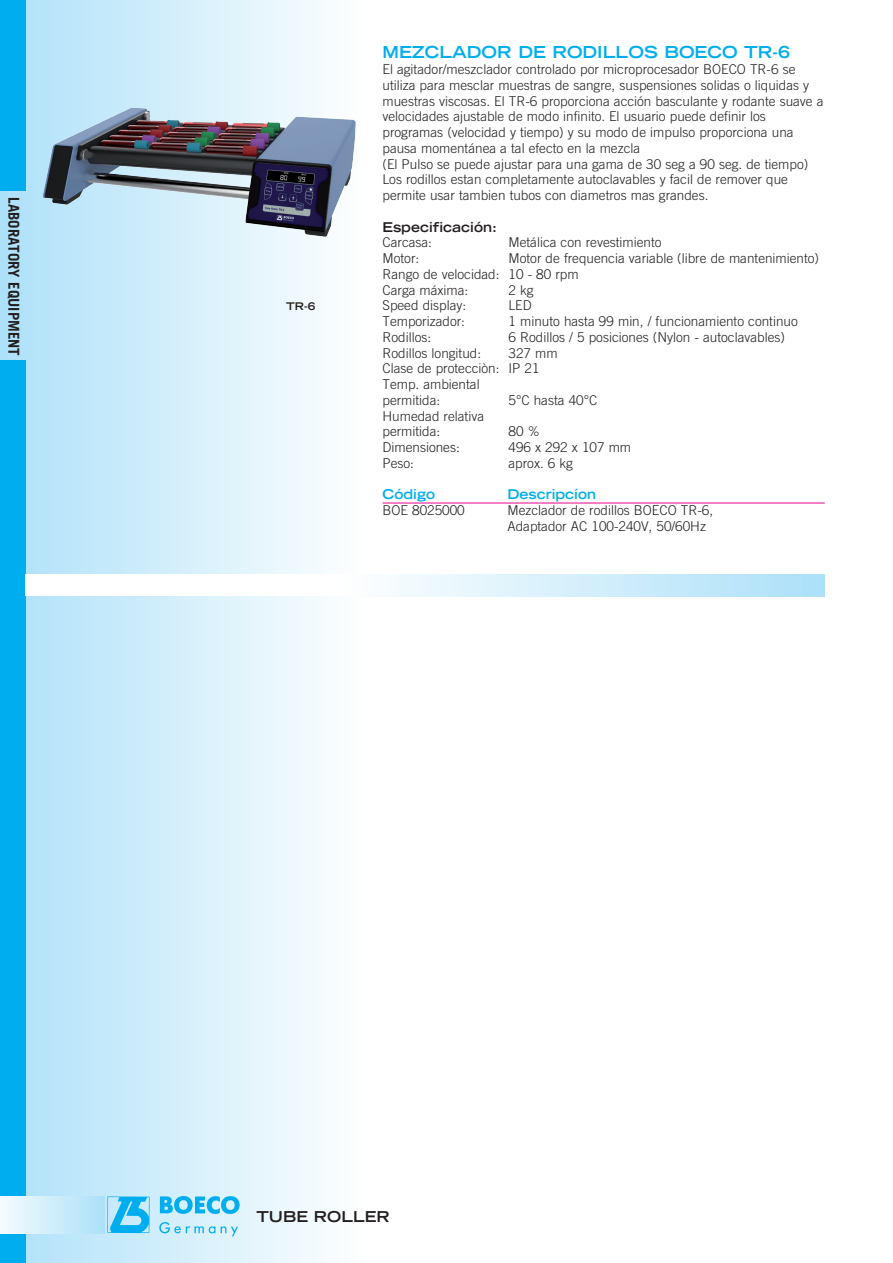
<style>
.page{position:relative;width:893px;height:1263px;background:#fff}
.page>*{position:absolute;margin:0;border:0;box-sizing:border-box;transform-origin:0 0}
.t1{font:700 expanded 16.5px "Trade Gothic LH";color:#00aeef}
.t2{font:700 15px "Trade Gothic";color:#231f20}
.t3{font:700 expanded 15px "Trade Gothic LH";color:#231f20}
.t4{font:300 13.5px/15.8px "Trade Gothic";color:#231f20}
.t5{font:700 expanded 13.5px "Trade Gothic LH";color:#00aeef}
.t6{font:700 expanded 13.5px "Trade Gothic LH";color:#231f20}
.t7{font:700 expanded 10.5px "Trade Gothic LH";color:#231f20}
</style>
<div class="page">
<div style="left:0;top:0;width:362px;height:1263px;background:linear-gradient(to right,#ace0f9,#fefefe)"></div>
<div style="left:0;top:361px;width:26px;height:902px;background:#00aeef"></div>
<div style="left:0;top:0;width:26px;height:190px;background:#00aeef"></div>
<img style="left:107px;top:1194px;width:134px;height:44px">
<div style="left:0;top:1196px;width:105px;height:37px;background:linear-gradient(to right,#f5fbfd,#ace0f9)"></div>
<div style="left:26px;top:575px;width:313px;height:21px;background:#fff"></div>
<div style="left:339px;top:575px;width:486px;height:21px;background:linear-gradient(to right,#fefefe,#abe0f9)"></div>
<hr style="left:382px;top:503px;width:443px;height:1px;background:#ed028c">
<img style="left:36px;top:81px;width:324px;height:174px">
<p class="t2" style="left:23px;top:197px;width:160px;rotate:90deg">LAboratory Equipment</p>
<p class="t7" style="left:286px;top:300px;width:31px">TR-6</p>
<p class="t1" style="left:382px;top:42px;width:409px">MEZCLADOR DE RODILLOS BOECO TR-6</p>
<p class="t4" style="left:382px;top:61px;width:443px">El agitador/meszclador controlado por microprocesador BOECO TR-6 se utiliza para mesclar muestras de sangre, suspensiones solidas o liquidas y muestras viscosas. El TR-6 proporciona acción basculante y rodante suave a velocidades ajustable de modo infinito. El usuario puede definir los programas (velocidad y tiempo) y su modo de impulso proporciona una pausa momentánea a tal efecto en la mezcla<br>(El Pulso se puede ajustar para una gama de 30 seg a 90 seg. de tiempo)<br>Los rodillos estan completamente autoclavables y facil de remover que permite usar tambien tubos con diametros mas grandes.</p>
<p class="t6" style="left:382px;top:218px;width:116px">ESPECIFICACIÓN:</p>
<p class="t4" style="left:382px;top:234px;width:51px">Carcasa:</p>
<p class="t4" style="left:508px;top:234px;width:154px">Metálica con revestimiento</p>
<p class="t4" style="left:382px;top:250px;width:38px">Motor:</p>
<p class="t4" style="left:382px;top:250px;width:438px;text-indent:126px">Motor de frequencia variable (libre de mantenimiento)<br>Rango de velocidad: 10 - 80 rpm<br>Carga máxima:</p>
<p class="t4" style="left:508px;top:282px;width:27px">2 kg</p>
<p class="t4" style="left:382px;top:297px;width:85px">Speed display:</p>
<p class="t4" style="left:508px;top:297px;width:25px">LED</p>
<p class="t4" style="left:382px;top:313px;width:84px">Temporizador:</p>
<p class="t4" style="left:508px;top:313px;width:291px">1 minuto hasta 99 min, / funcionamiento continuo</p>
<p class="t4" style="left:382px;top:329px;width:50px">Rodillos:</p>
<p class="t4" style="left:508px;top:329px;width:278px">6 Rodillos / 5 posiciones (Nylon - autoclavables)</p>
<p class="t4" style="left:382px;top:345px;width:100px">Rodillos longitud:</p>
<p class="t4" style="left:382px;top:345px;width:177px;text-indent:126px">327 mm<br>Clase de protecciòn: IP 21<br>Temp. ambiental<br>permitida:</p>
<p class="t4" style="left:508px;top:392px;width:90px">5°C hasta 40°C</p>
<p class="t4" style="left:382px;top:408px;width:103px">Humedad relativa permitida:</p>
<p class="t4" style="left:508px;top:424px;width:33px">80 %</p>
<p class="t4" style="left:382px;top:439px;width:79px">Dimensiones:</p>
<p class="t4" style="left:508px;top:439px;width:124px">496 x 292 x 107 mm</p>
<p class="t4" style="left:382px;top:455px;width:33px">Peso:</p>
<p class="t4" style="left:508px;top:455px;width:66px">aprox. 6 kg</p>
<p class="t5" style="left:382px;top:486px;width:96px">CÓDIGO D</p>
<p class="t5" style="left:520px;top:486px;width:78px">ESCRIPCÍON</p>
<p class="t4" style="left:382px;top:502px;width:84px">BOE 8025000</p>
<p class="t4" style="left:508px;top:502px;width:207px">Mezclador de rodillos BOECO TR-6,<br>Adaptador AC 100-240V, 50/60Hz</p>
<p class="t3" style="left:256px;top:1206px;width:135px">TUBE ROLLER</p>
</div>
